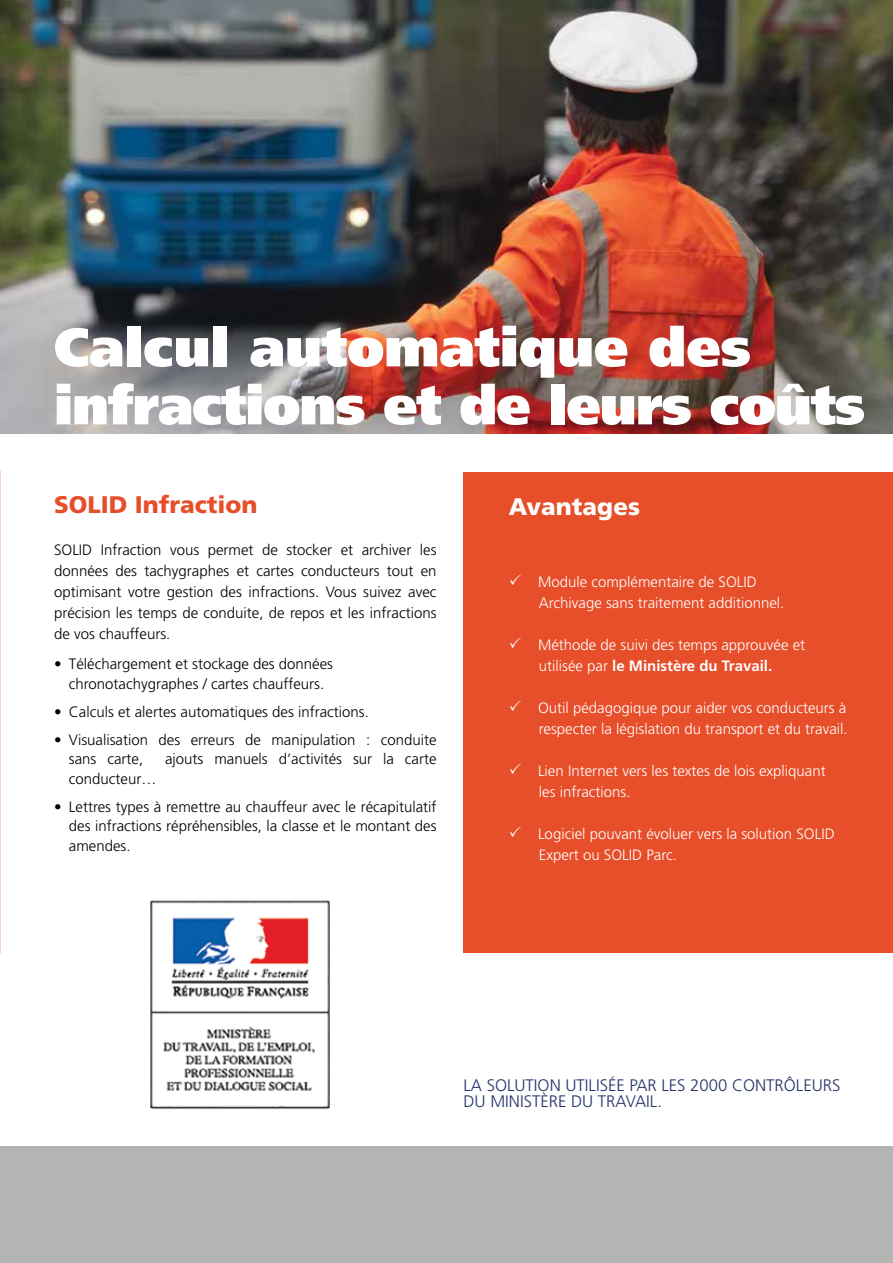
<style>
.page{position:relative;width:893px;height:1263px;background:#fff}
.page>*{position:absolute;margin:0;border:0;box-sizing:border-box;transform-origin:0 0}
.t1{font:900 54.15px/58.1px "Frutiger";letter-spacing:-.02em;color:#fff}
.t2{font:900 24px "Frutiger";color:#e74e2a}
.t3{font:900 24px "Frutiger";color:#fff}
.t4{font:300 16.65px/16.5px "Frutiger";color:#243269}
.t5{font:300 15px/21px "Frutiger";color:#000;text-align:justify}
.t6{font:300 15px/21px "Frutiger";color:#fff}
.s1{font-weight:700}
</style>
<div class="page">
<img style="left:150px;top:900px;width:180px;height:209px">
<div style="left:0;top:1146px;width:893px;height:117px;background:#b5b4b4"></div>
<img style="left:0;top:0;width:893px;height:434px">
<div style="left:463px;top:472px;width:430px;height:480px;background:#e74e2a"></div>
<h1 class="t1" style="left:54px;top:318px;width:812px">Calcul automatique des infractions et de leurs coûts</h1>
<h2 class="t2" style="left:54px;top:490px;width:205px">SOLID Infraction</h2>
<p class="t5" style="left:54px;top:540px;width:384px">SOLID Infraction vous permet de stocker et archiver les données des tachygraphes et cartes conducteurs tout en optimisant votre gestion des infractions. Vous suivez avec précision les temps de conduite, de repos et les infractions de vos chauffeurs.</p>
<p class="t5" style="left:54px;top:655px;width:281px;line-height:19.5px;text-align:center">• Téléchargement et stockage des données chronotachygraphes / cartes chauffeurs.</p>
<p class="t5" style="left:54px;top:701px;width:316px">• Calculs et alertes automatiques des infractions.</p>
<p class="t5" style="left:69px;top:730px;width:369px;line-height:19.5px;text-indent:-15px">• Visualisation des erreurs de manipulation : conduite sans carte,</p>
<p class="t5" style="left:165px;top:749px;width:273px">ajouts manuels d’activités sur la carte</p>
<p class="t5" style="left:69px;top:768px;width:89px">conducteur…</p>
<p class="t5" style="left:69px;top:797px;width:369px;line-height:19.5px;text-indent:-15px">• Lettres types à remettre au chauffeur avec le récapitulatif des infractions répréhensibles, la classe et le montant des amendes.</p>
<h2 class="t3" style="left:509px;top:492px;width:133px">Avantages</h2>
<p class="t6" style="left:538px;top:571px;width:248px">Module complémentaire de SOLID<br>Archivage sans traitement additionnel.</p>
<p class="t6" style="left:538px;top:634px;width:269px">Méthode de suivi des temps approuvée et utilisée par <span class="s1">le Ministère du Travail.</span></p>
<p class="t6" style="left:538px;top:697px;width:311px">Outil pédagogique pour aider vos conducteurs à respecter la législation du transport et du travail.</p>
<p class="t6" style="left:538px;top:760px;width:289px">Lien Internet vers les textes de lois expliquant les infractions.</p>
<p class="t6" style="left:538px;top:823px;width:298px">Logiciel pouvant évoluer vers la solution SOLID<br>Expert ou SOLID Parc.</p>
<p class="t4" style="left:463px;top:1077px;width:378px">LA SOLUTION UTILISÉE PAR LES 2000 CONTRÔLEURS<br>DU MINISTÈRE DU TRAVAIL.</p>
</div>
